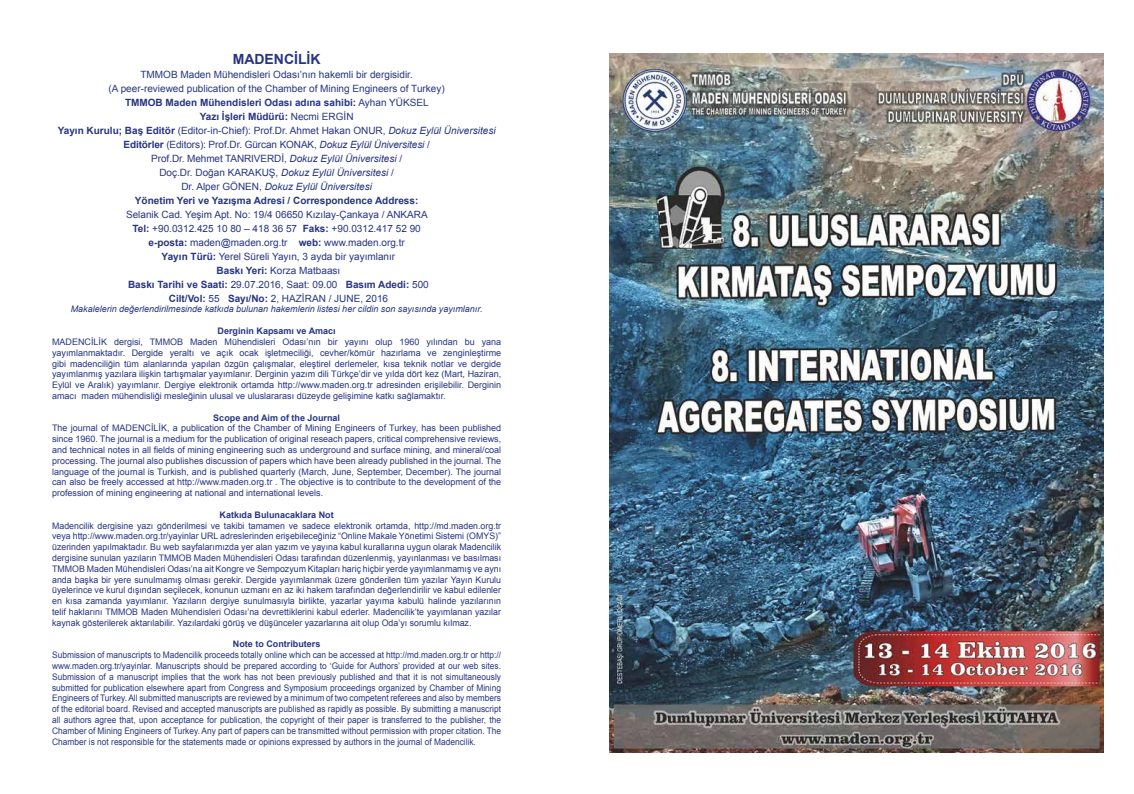
<style>
.page{position:relative;width:1134px;height:794px;background:#fff}
.page>*{position:absolute;margin:0;border:0;box-sizing:border-box;transform-origin:0 0}
.t1{font:700 14px "Arial";color:#283583}
.t2{font:10px/14px "Arial";color:#283583;text-align:center}
.t3{font:9px/10.8px "Arial";color:#283583;text-align:justify}
.t4{font:9px/10.8px "Arial";color:#283583;text-align:justify;scale:.93 1}
.t5{font:italic 9px "Arial";color:#283583}
.t6{font:700 9px "Arial";color:#283583}
.s1{font-weight:700}
.s2{font-style:italic}
</style>
<div class="page">
<img style="left:609px;top:53px;width:494px;height:699px">
<h1 class="t1" style="left:233px;top:49px;width:89px">MADENCİLİK</h1>
<p class="t2" style="left:58px;top:67px;width:439px">TMMOB Maden Mühendisleri Odası’nın hakemli bir dergisidir.<br>(A peer-reviewed publication of the Chamber of Mining Engineers of Turkey)<br><span class="s1">TMMOB Maden Mühendisleri Odası adına sahibi:</span> Ayhan YÜKSEL<br><span class="s1">Yazı İşleri Müdürü:</span> Necmi ERGİN<br><span class="s1">Yayın Kurulu; Baş Editör</span> (Editor-in-Chief): Prof.Dr. Ahmet Hakan ONUR, <span class="s2">Dokuz Eylül Üniversitesi </span><span class="s1">Editörler</span> (Editors): Prof.Dr. Gürcan KONAK, <span class="s2">Dokuz Eylül Üniversitesi</span> /<br>Prof.Dr. Mehmet TANRIVERDİ, <span class="s2">Dokuz Eylül Üniversitesi</span> /<br>Doç.Dr. Doğan KARAKUŞ, <span class="s2">Dokuz Eylül Üniversitesi</span> /<br>Dr. Alper GÖNEN, <span class="s2">Dokuz Eylül Üniversitesi<br></span><span class="s1">Yönetim Yeri ve Yazışma Adresi / Correspondence Address:</span></p>
<p class="t2" style="left:126px;top:207px;width:304px">Selanik Cad. Yeşim Apt. No: 19/4 06650 Kızılay-Çankaya / ANKARA <span class="s1">Tel:</span> +90.0312.425 10 80 – 418 36 57 <span class="s1">Faks:</span> +90.0312.417 52 90 <span class="s1">e-posta:</span> maden@maden.org.tr <span class="s1">web:</span> www.maden.org.tr<br><span class="s1">Yayın Türü:</span> Yerel Süreli Yayın, 3 ayda bir yayımlanır<br><span class="s1">Baskı Yeri:</span> Korza Matbaası<br><span class="s1">Baskı Tarihi ve Saati:</span> 29.07.2016, Saat: 09.00 <span class="s1">Basım Adedi:</span> 500<br><span class="s1">Cilt/Vol:</span> 55 <span class="s1">Sayı/No:</span> 2, HAZİRAN / JUNE, 2016</p>
<p class="t5" style="left:71px;top:303px;width:413px">Makalelerin değerlendirilmesinde katkıda bulunan hakemlerin listesi her cildin son sayısında yayımlanır.</p>
<p class="t6" style="left:218px;top:325px;width:120px">Derginin Kapsamı ve Amacı</p>
<p class="t3" style="left:52px;top:336px;width:450px">MADENCİLİK dergisi, TMMOB Maden Mühendisleri Odası’nın bir yayını olup 1960 yılından bu yana yayımlanmaktadır. Dergide yeraltı ve açık ocak işletmeciliği, cevher/kömür hazırlama ve zenginleştirme gibi madenciliğin tüm alanlarında yapılan özgün çalışmalar, eleştirel derlemeler, kısa teknik notlar ve dergide yayımlanmış yazılara ilişkin tartışmalar yayımlanır. Derginin yazım dili Türkçe’dir ve yılda dört kez (Mart, Haziran, Eylül ve Aralık) yayımlanır. Dergiye elektronik ortamda http://www.maden.org.tr adresinden erişilebilir. Derginin amacı maden mühendisliği mesleğinin ulusal ve uluslararası düzeyde gelişimine katkı sağlamaktır.</p>
<p class="t6" style="left:213px;top:411px;width:128px">Scope and Aim of the Journal</p>
<p class="t3" style="left:52px;top:423px;width:450px">The journal of MADENCİLİK, a publication of the Chamber of Mining Engineers of Turkey, has been published since 1960. The journal is a medium for the publication of original reseach papers, critical comprehensive reviews, and technical notes in all fields of mining engineering such as underground and surface mining, and mineral/coal processing. The journal also publishes discussion of papers which have been already published in the journal. The language of the journal is Turkish, and is published quarterly (March, June, September, December). The journal can also be freely accessed at http://www.maden.org.tr . The objective is to contribute to the development of the profession of mining engineering at national and international levels.</p>
<p class="t6" style="left:220px;top:508px;width:116px">Katkıda Bulunacaklara Not</p>
<p class="t3" style="left:52px;top:520px;width:450px">Madencilik dergisine yazı gönderilmesi ve takibi tamamen ve sadece elektronik ortamda, http://md.maden.org.tr veya http://www.maden.org.tr/yayinlar URL adreslerinden erişebileceğiniz “Online Makale Yönetimi Sistemi (OMYS)” üzerinden yapılmaktadır. Bu web sayfalarımızda yer alan yazım ve yayına kabul kurallarına uygun olarak Madencilik dergisine sunulan yazıların TMMOB Maden Mühendisleri Odası tarafından düzenlenmiş, yayınlanması ve basılması TMMOB Maden Mühendisleri Odası’na ait Kongre ve Sempozyum Kitapları hariç hiçbir yerde yayımlanmamış ve aynı anda başka bir yere sunulmamış olması gerekir. Dergide yayımlanmak üzere gönderilen tüm yazılar Yayın Kurulu üyelerince ve kurul dışından seçilecek, konunun uzmanı en az iki hakem tarafından değerlendirilir ve kabul edilenler en kısa zamanda yayımlanır. Yazıların dergiye sunulmasıyla birlikte, yazarlar yayıma kabulü halinde yazılarının telif haklarını TMMOB Maden Mühendisleri Odası’na devrettiklerini kabul ederler. Madencilik’te yayımlanan yazılar kaynak gösterilerek aktarılabilir. Yazılardaki görüş ve düşünceler yazarlarına ait olup Oda’yı sorumlu kılmaz.</p>
<p class="t6" style="left:233px;top:638px;width:89px">Note to Contributers</p>
<p class="t4" style="left:52px;top:650px;width:484px">Submission of manuscripts to Madencilik proceeds totally online which can be accessed at http://md.maden.org.tr or http:// www.maden.org.tr/yayinlar. Manuscripts should be prepared according to ‘Guide for Authors’ provided at our web sites.<br>Submission of a manuscript implies that the work has not been previously published and that it is not simultaneously submitted for publication elsewhere apart from Congress and Symposium proceedings organized by Chamber of Mining Engineers of Turkey. All submitted manuscripts are reviewed by a minimum of two competent referees and also by members of the editorial board. Revised and accepted manuscripts are published as rapidly as possible. By submitting a manuscript all authors agree that, upon acceptance for publication, the copyright of their paper is transferred to the publisher, the Chamber of Mining Engineers of Turkey. Any part of papers can be transmitted without permission with proper citation. The Chamber is not responsible for the statements made or opinions expressed by authors in the journal of Madencilik.</p>
</div>
